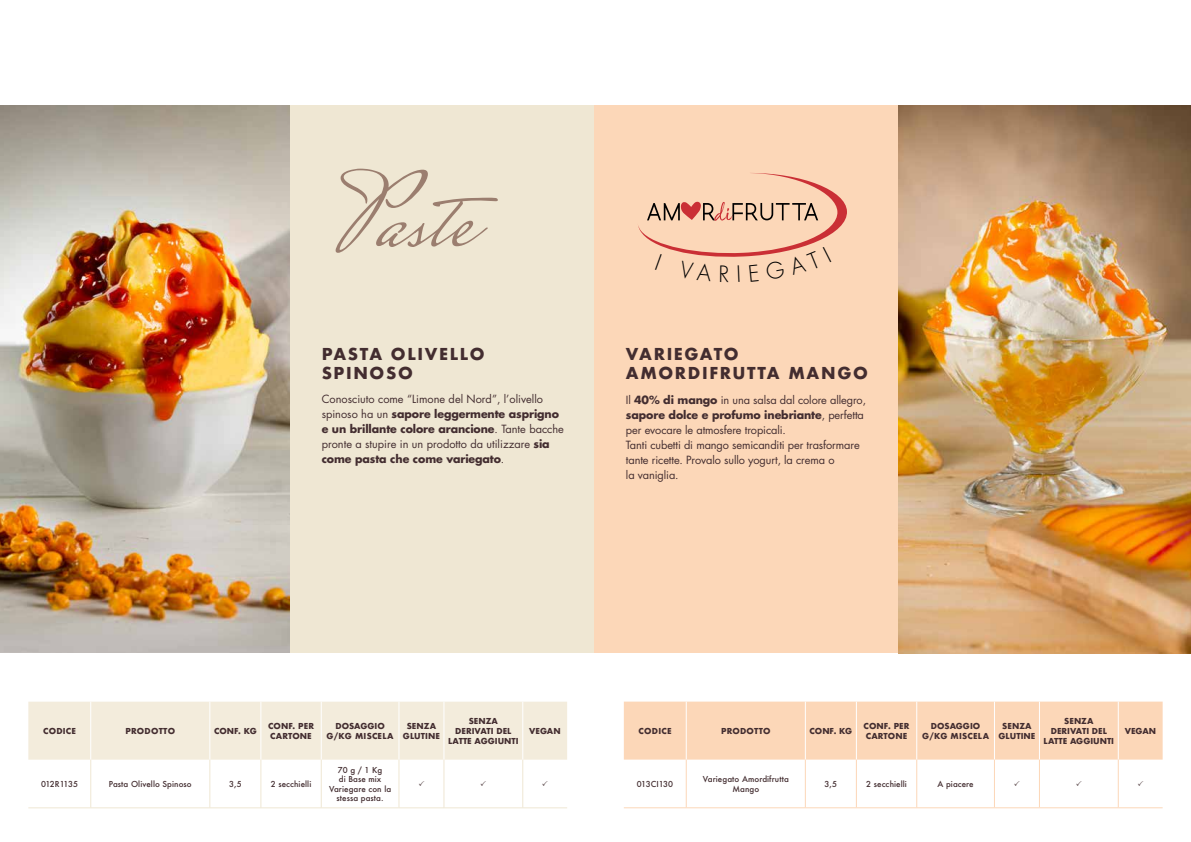
<style>
.page{position:relative;width:1191px;height:842px;background:#fff}
.page>*{position:absolute;margin:0;border:0;box-sizing:border-box;transform-origin:0 0}
.t1{font:103.8px "Mrs Saint Delafield";color:#9b7e6f}
.t2{font:700 16px/19px "Futura";letter-spacing:.1em;color:#432d30}
.t3{font:11px/15px "Futura Std";letter-spacing:-.01em;color:#432d30}
.t4{font:700 8px/9.6px "Futura";letter-spacing:.005em;color:#432d30;text-align:center}
.t5{font:500 8px/9.6px "Futura";letter-spacing:.01em;color:#432d30;text-align:center}
.t6{font:700 8px "Futura";letter-spacing:.03em;color:#432d30}
.t7{font:500 8px "Futura";letter-spacing:-.06em;color:#432d30}
.s1{font-weight:700}
</style>
<div class="page">
<div style="left:0;top:105px;width:595px;height:548px;background:#efe7d3"></div>
<img style="left:0;top:106px;width:289px;height:547px">
<div style="left:594px;top:105px;width:328px;height:547px;background:#fcd7b8"></div>
<img style="left:899px;top:106px;width:292px;height:547px">
<div style="left:624px;top:702px;width:538px;height:58px;background:#fcd7b8"></div>
<hr style="left:686px;top:702px;width:1px;height:58px;background:#fff">
<hr style="left:805px;top:702px;width:1px;height:58px;background:#fff">
<hr style="left:856px;top:702px;width:1px;height:58px;background:#fff">
<hr style="left:916px;top:702px;width:1px;height:58px;background:#fff">
<hr style="left:994px;top:702px;width:1px;height:58px;background:#fff">
<hr style="left:1039px;top:702px;width:1px;height:58px;background:#fff">
<hr style="left:1118px;top:702px;width:1px;height:58px;background:#fff">
<hr style="left:686px;top:760px;width:1px;height:47px;background:#fcd7b8">
<hr style="left:805px;top:760px;width:1px;height:47px;background:#fcd7b8">
<hr style="left:856px;top:760px;width:1px;height:47px;background:#fcd7b8">
<hr style="left:916px;top:760px;width:1px;height:47px;background:#fcd7b8">
<hr style="left:994px;top:760px;width:1px;height:47px;background:#fcd7b8">
<hr style="left:1039px;top:760px;width:1px;height:47px;background:#fcd7b8">
<hr style="left:1118px;top:760px;width:1px;height:47px;background:#fcd7b8">
<hr style="left:624px;top:807px;width:62px;height:1px;background:#fcd7b8">
<hr style="left:686px;top:807px;width:119px;height:1px;background:#fcd7b8">
<hr style="left:805px;top:807px;width:51px;height:1px;background:#fcd7b8">
<hr style="left:856px;top:807px;width:60px;height:1px;background:#fcd7b8">
<hr style="left:916px;top:807px;width:78px;height:1px;background:#fcd7b8">
<hr style="left:994px;top:807px;width:45px;height:1px;background:#fcd7b8">
<hr style="left:1039px;top:807px;width:79px;height:1px;background:#fcd7b8">
<hr style="left:1118px;top:807px;width:44px;height:1px;background:#fcd7b8">
<div style="left:28px;top:702px;width:539px;height:58px;background:#f3ecdc"></div>
<hr style="left:90px;top:702px;width:1px;height:58px;background:#fff">
<hr style="left:210px;top:702px;width:1px;height:58px;background:#fff">
<hr style="left:261px;top:702px;width:1px;height:58px;background:#fff">
<hr style="left:321px;top:702px;width:1px;height:58px;background:#fff">
<hr style="left:399px;top:702px;width:1px;height:58px;background:#fff">
<hr style="left:444px;top:702px;width:1px;height:58px;background:#fff">
<hr style="left:522px;top:702px;width:1px;height:58px;background:#fff">
<hr style="left:91px;top:760px;width:1px;height:48px;background:#efe7d3">
<hr style="left:210px;top:760px;width:1px;height:48px;background:#efe7d3">
<hr style="left:261px;top:760px;width:1px;height:48px;background:#efe7d3">
<hr style="left:321px;top:760px;width:1px;height:48px;background:#efe7d3">
<hr style="left:399px;top:760px;width:1px;height:48px;background:#efe7d3">
<hr style="left:444px;top:760px;width:1px;height:48px;background:#efe7d3">
<hr style="left:522px;top:760px;width:1px;height:48px;background:#efe7d3">
<hr style="left:399px;top:808px;width:45px;height:1px;background:#efe7d3">
<hr style="left:444px;top:808px;width:79px;height:1px;background:#efe7d3">
<hr style="left:523px;top:808px;width:44px;height:1px;background:#efe7d3">
<hr style="left:28px;top:808px;width:63px;height:1px;background:#efe7d3">
<hr style="left:91px;top:808px;width:119px;height:1px;background:#efe7d3">
<hr style="left:210px;top:808px;width:51px;height:1px;background:#efe7d3">
<hr style="left:261px;top:808px;width:60px;height:1px;background:#efe7d3">
<hr style="left:321px;top:808px;width:78px;height:1px;background:#efe7d3">
<svg style="left:638px;top:173px;width:209px;height:84px"></svg>
<h1 class="t1" style="left:335px;top:149px;width:140px">Paste</h1>
<h2 class="t2" style="left:322px;top:345px;width:164px">PASTA OLIVELLO<br>SPINOSO</h2>
<p class="t3" style="left:322px;top:391px;width:244px">Conosciuto come “Limone del Nord”, l’olivello spinoso ha un <span class="s1">sapore leggermente asprigno e un brillante colore arancione</span>. Tante bacche pronte a stupire in un prodotto da utilizzare <span class="s1">sia come pasta che come variegato</span>.</p>
<h2 class="t2" style="left:626px;top:345px;width:243px">VARIEGATO<br>AMORDIFRUTTA MANGO</h2>
<p class="t3" style="left:626px;top:393px;width:242px">Il <span class="s1">40% di mango</span> in una salsa dal colore allegro, <span class="s1">sapore dolce e profumo inebriante</span>, perfetta per evocare le atmosfere tropicali.<br>Tanti cubetti di mango semicanditi per trasformare tante ricette. Provalo sullo yogurt, la crema o<br>la vaniglia.</p>
<p class="t4" style="left:43px;top:726px;width:35px">CODICE</p>
<p class="t6" style="left:125px;top:725px;width:51px">PRODOTTO</p>
<p class="t4" style="left:214px;top:726px;width:44px">CONF. KG</p>
<p class="t4" style="left:268px;top:721px;width:47px;text-align:left">CONF. PER<br>CARTONE</p>
<p class="t4" style="left:326px;top:721px;width:69px">DOSAGGIO<br>G/KG MISCELA</p>
<p class="t4" style="left:403px;top:721px;width:38px">SENZA<br>GLUTINE</p>
<p class="t4" style="left:448px;top:716px;width:72px">SENZA<br>DERIVATI DEL<br>LATTE AGGIUNTI</p>
<p class="t4" style="left:529px;top:726px;width:33px">VEGAN</p>
<p class="t7" style="left:41px;top:778px;width:38px">012R1135</p>
<p class="t5" style="left:109px;top:779px;width:84px">Pasta Olivello Spinoso</p>
<p class="t5" style="left:229px;top:779px;width:14px">3,5</p>
<p class="t5" style="left:271px;top:779px;width:42px">2 secchielli</p>
<p class="t5" style="left:329px;top:765px;width:64px">70 g / 1 Kg<br>di Base mix<br>Variegare con la stessa pasta.</p>
<p class="t4" style="left:638px;top:726px;width:35px">CODICE</p>
<p class="t6" style="left:721px;top:725px;width:51px">PRODOTTO</p>
<p class="t4" style="left:809px;top:726px;width:44px">CONF. KG</p>
<p class="t4" style="left:863px;top:721px;width:47px;text-align:left">CONF. PER<br>CARTONE</p>
<p class="t4" style="left:922px;top:721px;width:69px">DOSAGGIO<br>G/KG MISCELA</p>
<p class="t4" style="left:998px;top:721px;width:38px">SENZA<br>GLUTINE</p>
<p class="t4" style="left:1043px;top:716px;width:72px">SENZA<br>DERIVATI DEL<br>LATTE AGGIUNTI</p>
<p class="t4" style="left:1124px;top:726px;width:33px">VEGAN</p>
<p class="t5" style="left:637px;top:779px;width:38px">013CI130</p>
<p class="t5" style="left:703px;top:774px;width:87px">Variegato Amordifrutta<br>Mango</p>
<p class="t5" style="left:824px;top:779px;width:14px">3,5</p>
<p class="t5" style="left:866px;top:779px;width:42px">2 secchielli</p>
<p class="t5" style="left:937px;top:779px;width:38px">A piacere</p>
</div>
